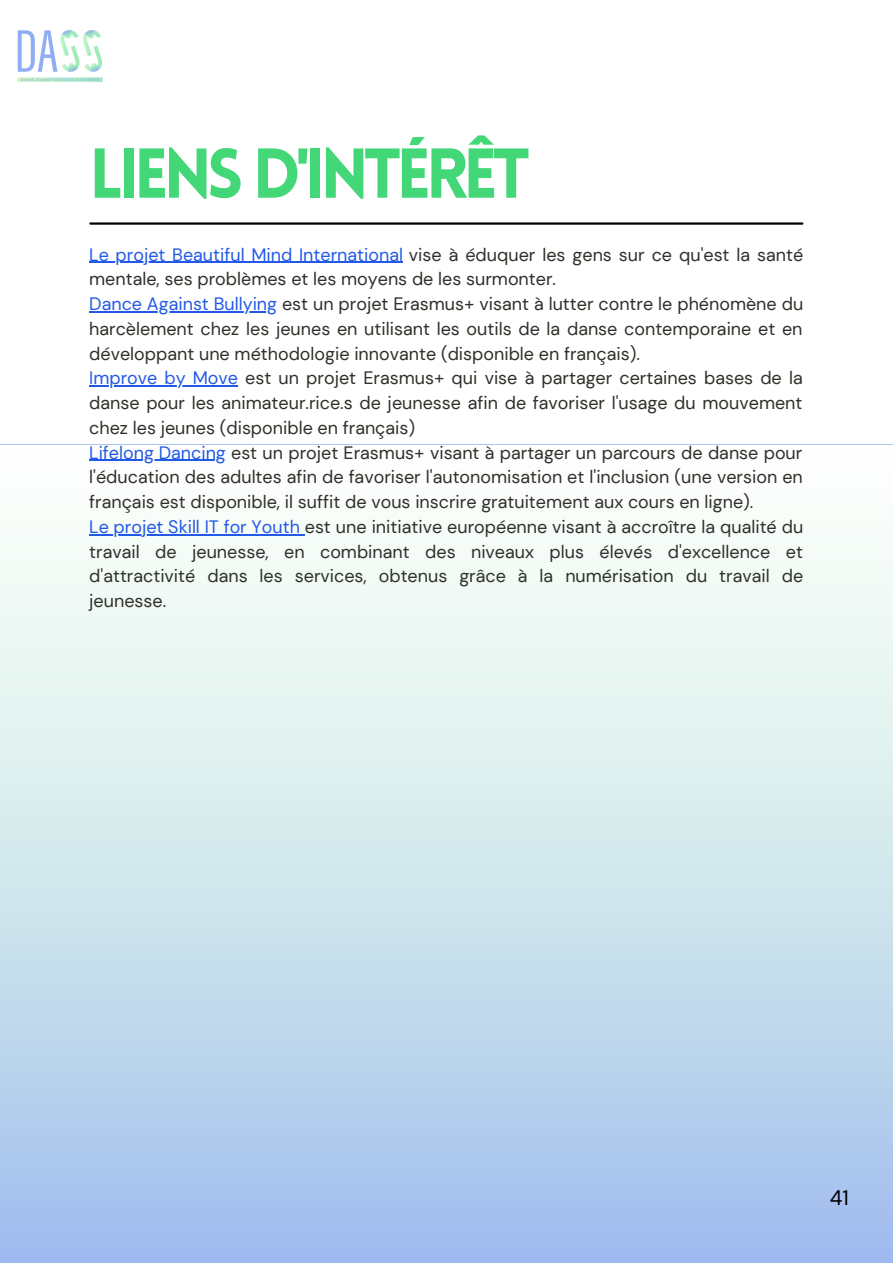
<style>
.page{position:relative;width:893px;height:1264px;background:#fff}
.page>*{position:absolute;margin:0;border:0;box-sizing:border-box;transform-origin:0 0}
.t1{font:900 69px "Lovelo";letter-spacing:-.075em;color:#43d777}
.t2{font:21px "DM Sans";color:#000}
.t3{font:18px/24.8px "DM Sans";color:#2f3029;text-align:justify}
.s1{color:#2259e6}
</style>
<div class="page">
<hr style="left:90px;top:222px;width:712px;height:3px;background:#000">
<div style="left:0;top:444px;width:892px;height:818px;background:linear-gradient(to bottom,#fffff8,#a2c2e9)"></div>
<hr style="left:89px;top:262px;width:314px;height:1px;background:#2259e6">
<hr style="left:89px;top:311px;width:188px;height:1px;background:#2259e6">
<hr style="left:89px;top:385px;width:149px;height:1px;background:#2259e6">
<hr style="left:89px;top:460px;width:137px;height:1px;background:#2259e6">
<hr style="left:89px;top:534px;width:216px;height:1px;background:#2259e6">
<img style="left:17px;top:30px;width:86px;height:52px">
<p class="t1" style="left:89px;top:146px;width:442px">LIENS D'INTÉRÊT</p>
<p class="t3" style="left:89px;top:242px;width:715px"><span class="s1">Le projet Beautiful Mind International</span> vise à éduquer les gens sur ce qu'est la santé mentale, ses problèmes et les moyens de les surmonter.</p>
<p class="t3" style="left:89px;top:292px;width:715px"><span class="s1">Dance Against Bullying</span> est un projet Erasmus+ visant à lutter contre le phénomène du harcèlement chez les jeunes en utilisant les outils de la danse contemporaine et en développant une méthodologie innovante (disponible en français).</p>
<p class="t3" style="left:89px;top:366px;width:715px"><span class="s1">Improve by Move</span> est un projet Erasmus+ qui vise à partager certaines bases de la danse pour les animateur.rice.s de jeunesse afin de favoriser l'usage du mouvement chez les jeunes (disponible en français)</p>
<p class="t3" style="left:89px;top:440px;width:715px"><span class="s1">Lifelong Dancing</span> est un projet Erasmus+ visant à partager un parcours de danse pour l'éducation des adultes afin de favoriser l'autonomisation et l'inclusion (une version en français est disponible, il suffit de vous inscrire gratuitement aux cours en ligne).</p>
<p class="t3" style="left:89px;top:514px;width:715px"><span class="s1">Le projet Skill IT for Youth</span> est une initiative européenne visant à accroître la qualité du travail de jeunesse, en combinant des niveaux plus élevés d'excellence et d'attractivité dans les services, obtenus grâce à la numérisation du travail de jeunesse.</p>
<p class="t2" style="left:829px;top:1184px;width:21px">41</p>
</div>
